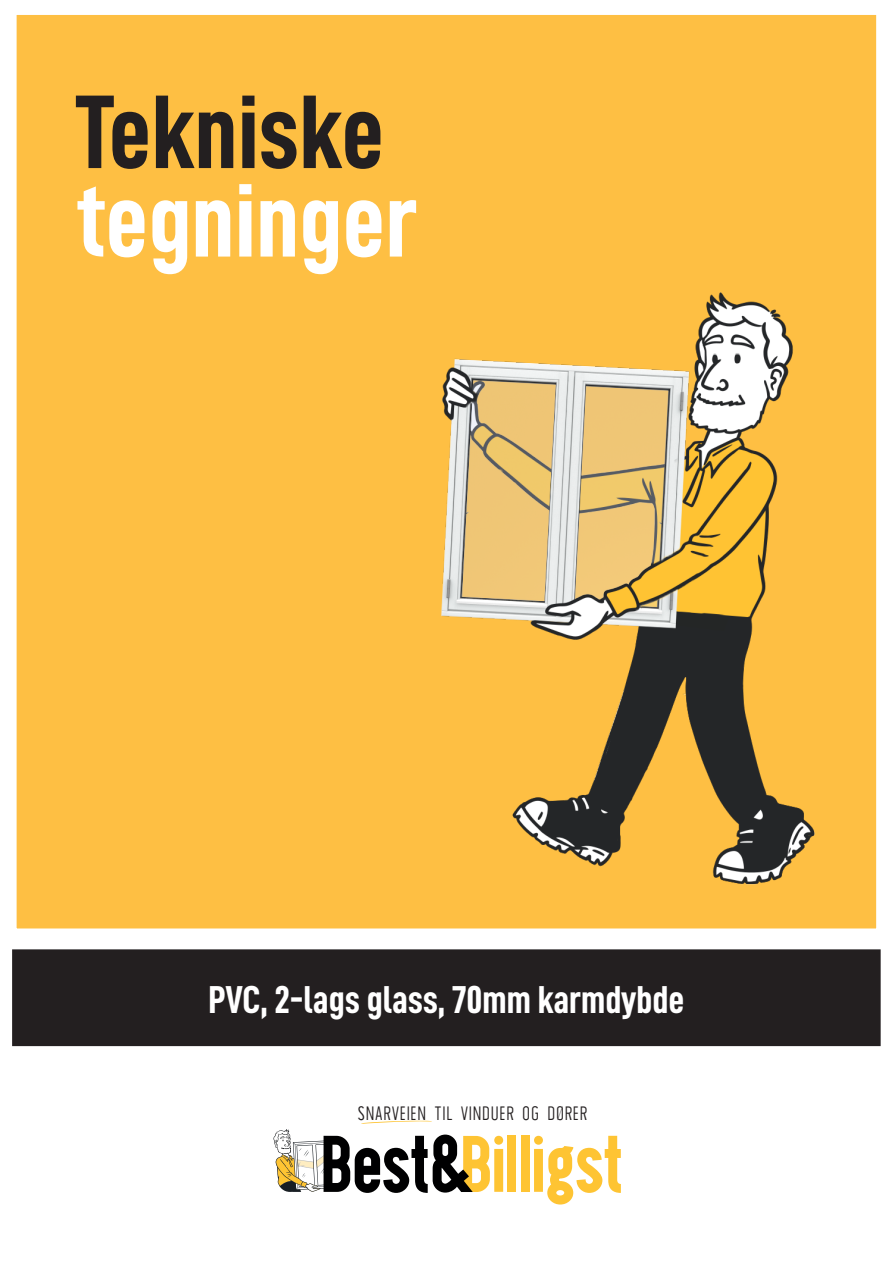
<style>
.page{position:relative;width:893px;height:1263px;background:#fff}
.page>*{position:absolute;margin:0;border:0;box-sizing:border-box;transform-origin:0 0}
.t1{font:105px "D DIN Condensed Bold";color:#fff}
.t2{font:105px "D DIN Condensed Bold";letter-spacing:-.01em;color:#231f20}
.t3{font:39px "D DIN Condensed Bold";color:#fff}
.t4{font:21.15px "Wask New";color:#231f20}
</style>
<div class="page">
<div style="left:12px;top:10px;width:869px;height:923px;background:#febf43;border:4px solid #fff"></div>
<div style="left:15px;top:952px;width:863px;height:91px;background:#231f20"></div>
<div style="left:12px;top:949px;width:869px;height:97px;border:6px solid #231f20"></div>
<div style="left:507px;top:1136px;width:9px;height:56px;background:#fec433"></div>
<div style="left:521px;top:1136px;width:9px;height:56px;background:#fec433"></div>
<svg style="left:534px;top:1136px;width:87px;height:68px"></svg>
<svg style="left:273px;top:1120px;width:230px;height:73px"></svg>
<img style="left:441px;top:292px;width:374px;height:593px">
<p class="t2" style="left:75px;top:74px;width:310px">Tekniske</p>
<p class="t1" style="left:75px;top:163px;width:344px">tegninger</p>
<p class="t3" style="left:208px;top:978px;width:477px">PVC, 2-lags glass, 70mm karmdybde</p>
<p class="t4" style="left:357px;top:1102px;width:232px">SNARVEIEN TIL VINDUER OG DØRER</p>
</div>
